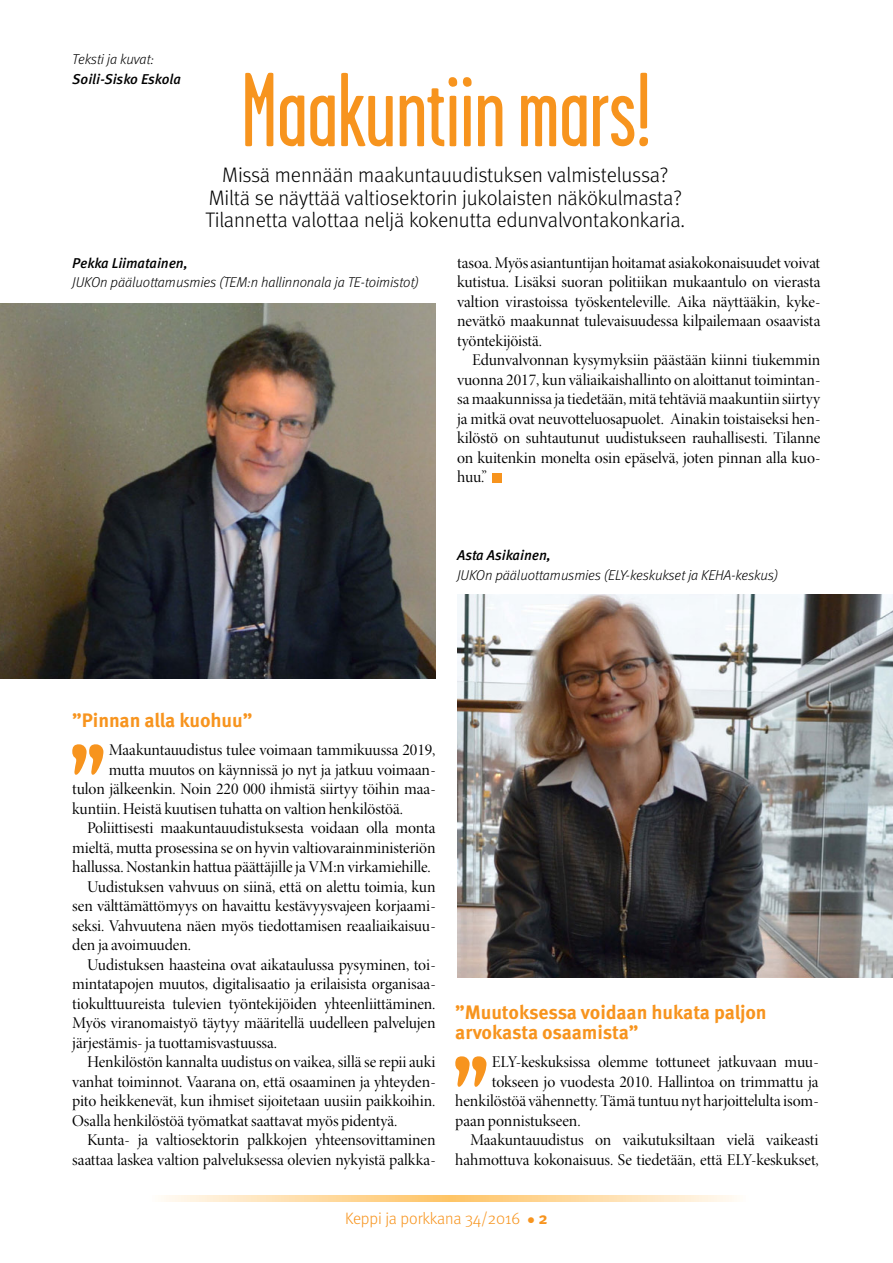
<style>
.page{position:relative;width:893px;height:1263px;background:#fff}
.page>*{position:absolute;margin:0;border:0;box-sizing:border-box;transform-origin:0 0}
.ots_1{font:105px "Garage Gothic";letter-spacing:-.005em;color:#f7941e}
.ingr_14_15{font:300 21px "Meta OT";letter-spacing:-.005em;color:#000}
.väliots_1{font:700 19.5px/19.5px "Meta OT";letter-spacing:-.01em;color:#f7941e}
.leipis_11_13{font:16.5px/19.5px "Minion Pro Disp";letter-spacing:-.005em;color:#000;text-align:justify}
.leipis_10_12_ANF3{font:16.5px "Minion Pro Disp";letter-spacing:-.005em;color:#000}
.leipis_10_12_EI_SIS{font:300 16.5px "Meta OT";letter-spacing:-.005em;color:#f7941e}
.kirjoittaja_TIED{font:italic 300 14.25px "Meta OT";letter-spacing:-.005em;color:#000}
.kirjoittaja_NIMI{font:italic 500 14.25px "Meta OT";letter-spacing:-.005em;color:#000}
.kirjoittaja_TIED-2{font:italic 500 14.25px "Meta OT";letter-spacing:-.005em;color:#000}
.s1{font-weight:700}
</style>
<div class="page">
<svg style="left:161px;top:1196px;width:576px;height:5px;background:#fedeab"></svg>
<img style="left:0;top:303px;width:436px;height:376px">
<svg style="left:72px;top:744px;width:31px;height:31px"></svg>
<img style="left:457px;top:594px;width:436px;height:383px">
<div style="left:493px;top:473px;width:9px;height:9px;background:#f7941e"></div>
<svg style="left:455px;top:1056px;width:31px;height:31px"></svg>
<p class="kirjoittaja_TIED" style="left:72px;top:51px;width:83px">Teksti ja kuvat:</p>
<p class="kirjoittaja_TIED-2" style="left:72px;top:70px;width:110px">Soili-Sisko Eskola</p>
<p class="ots_1" style="left:241px;top:56px;width:412px">Maakuntiin mars!</p>
<p class="ingr_14_15" style="left:222px;top:163px;width:448px">Missä mennään maakuntauudistuksen valmistelussa?</p>
<p class="ingr_14_15" style="left:209px;top:185px;width:475px">Miltä se näyttää valtiosektorin jukolaisten näkökulmasta?</p>
<p class="ingr_14_15" style="left:205px;top:208px;width:481px">Tilannetta valottaa neljä kokenutta edunvalvontakonkaria.</p>
<p class="kirjoittaja_NIMI" style="left:72px;top:254px;width:117px">Pekka Liimatainen,</p>
<p class="kirjoittaja_TIED" style="left:72px;top:274px;width:348px">JUKOn pääluottamusmies (TEM:n hallinnonala ja TE-toimistot)</p>
<p class="leipis_11_13" style="left:457px;top:253px;width:365px">tasoa. Myös asiantuntijan hoitamat asiakokonaisuudet voivat kutistua. Lisäksi suoran politiikan mukaantulo on vierasta valtion virastoissa työskenteleville. Aika näyttääkin, kyke&shy;nevätkö maakunnat tulevaisuudessa kilpailemaan osaavista työntekijöistä.</p>
<p class="leipis_11_13" style="left:457px;top:351px;width:365px;text-indent:15px">Edunvalvonnan kysymyksiin päästään kiinni tiukemmin vuonna 2017, kun väliaikaishallinto on aloittanut toimintan&shy;sa maakunnissa ja tiedetään, mitä tehtäviä maakuntiin siirtyy ja mitkä ovat neuvotteluosapuolet. Ainakin toistaiseksi hen&shy;kilöstö on suhtautunut uudistukseen rauhallisesti. Tilanne on kuitenkin monelta osin epäselvä, joten pinnan alla kuo&shy;huu.”</p>
<p class="kirjoittaja_NIMI" style="left:457px;top:546px;width:95px">Asta Asikainen,</p>
<p class="kirjoittaja_TIED" style="left:457px;top:566px;width:323px">JUKOn pääluottamusmies (ELY-keskukset ja KEHA-keskus)</p>
<p class="väliots_1" style="left:72px;top:710px;width:182px">”Pinnan alla kuohuu”</p>
<p class="leipis_10_12_ANF3" style="left:109px;top:740px;width:328px">Maakuntauudistus tulee voimaan tammikuussa 2019,</p>
<p class="leipis_10_12_ANF3" style="left:109px;top:760px;width:328px">mutta muutos on käynnissä jo nyt ja jatkuu voimaan-</p>
<p class="leipis_10_12_ANF3" style="left:72px;top:779px;width:365px">tulon jälkeenkin. Noin 220 000 ihmistä siirtyy töihin maa-</p>
<p class="leipis_10_12_ANF3" style="left:72px;top:799px;width:332px">kuntiin. Heistä kuutisen tuhatta on valtion henkilöstöä.</p>
<p class="leipis_11_13" style="left:72px;top:819px;width:365px;text-indent:15px">Poliittisesti maakuntauudistuksesta voidaan olla monta mieltä, mutta prosessina se on hyvin valtiovarainministeriön hallussa. Nostankin hattua päättäjille ja VM:n virkamiehille.</p>
<p class="leipis_11_13" style="left:72px;top:877px;width:365px;text-indent:15px">Uudistuksen vahvuus on siinä, että on alettu toimia, kun sen välttämättömyys on havaittu kestävyysvajeen korjaami&shy;seksi. Vahvuutena näen myös tiedottamisen reaaliaikaisuu&shy;den ja avoimuuden.</p>
<p class="leipis_11_13" style="left:72px;top:955px;width:365px;text-indent:15px">Uudistuksen haasteina ovat aikataulussa pysyminen, toi&shy;mintatapojen muutos, digitalisaatio ja erilaisista organisaa&shy;tiokulttuureista tulevien työntekijöiden yhteenliittäminen.<br>Myös viranomaistyö täytyy määritellä uudelleen palvelujen järjestämis- ja tuottamisvastuussa.</p>
<p class="leipis_11_13" style="left:72px;top:1053px;width:365px;text-indent:15px">Henkilöstön kannalta uudistus on vaikea, sillä se repii auki vanhat toiminnot. Vaarana on, että osaaminen ja yhteyden&shy;pito heikkenevät, kun ihmiset sijoitetaan uusiin paikkoihin.<br>Osalla henkilöstöä työmatkat saattavat myös pidentyä.</p>
<p class="leipis_11_13" style="left:72px;top:1131px;width:365px;text-align:right">Kunta- ja valtiosektorin palkkojen yhteensovittaminen saattaa laskea valtion palveluksessa olevien nykyistä palkka-</p>
<p class="väliots_1" style="left:455px;top:1003px;width:313px">”Muutoksessa voidaan hukata paljon arvokasta osaamista”</p>
<p class="leipis_10_12_ANF3" style="left:492px;top:1052px;width:328px">ELY-keskuksissa olemme tottuneet jatkuvaan muu-</p>
<p class="leipis_10_12_ANF3" style="left:492px;top:1072px;width:328px">tokseen jo vuodesta 2010. Hallintoa on trimmattu ja</p>
<p class="leipis_10_12_ANF3" style="left:455px;top:1091px;width:365px">henkilöstöä vähennetty. Tämä tuntuu nyt harjoittelulta isom-</p>
<p class="leipis_10_12_ANF3" style="left:455px;top:1111px;width:127px">paan ponnistukseen.</p>
<p class="leipis_11_13" style="left:455px;top:1131px;width:365px;text-align:right">Maakuntauudistus on vaikutuksiltaan vielä vaikeasti hahmottuva kokonaisuus. Se tiedetään, että ELY-keskukset,</p>
<p class="leipis_10_12_EI_SIS" style="left:345px;top:1209px;width:204px">Keppi ja porkkana 34/2016 <span class="s1">• 2</span></p>
</div>
